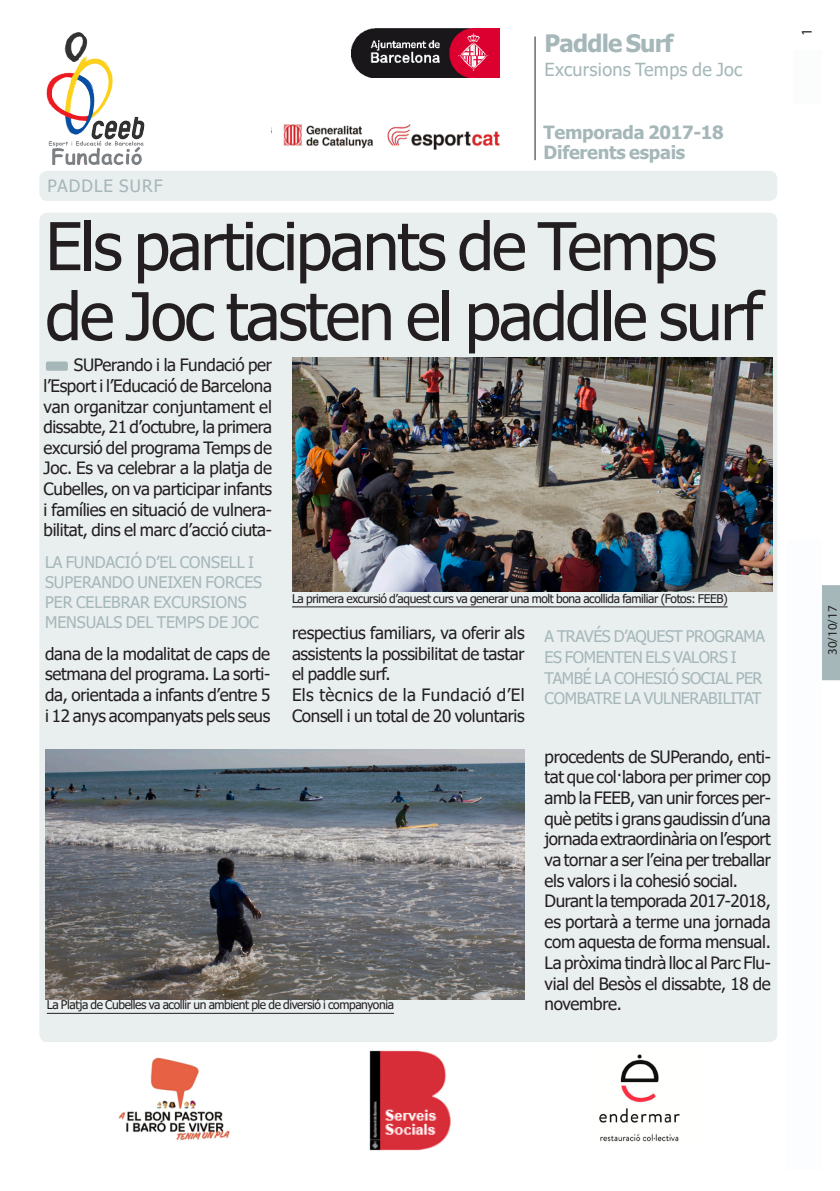
<style>
.page{position:relative;width:840px;height:1191px;background:#fff}
.page>*{position:absolute;margin:0;border:0;box-sizing:border-box;transform-origin:0 0}
.totc_TITULAR-noti-31{font:66px/70px "Tahoma";letter-spacing:-.035em;color:#231f20}
.t1{font:700 24px "Tahoma";letter-spacing:-.035em;color:#a5b7b9}
.t2{font:700 18.2px "Tahoma";letter-spacing:-.015em;color:#a5b7b9}
.t3{font:18px "Tahoma";letter-spacing:.015em;color:#a5b7b9}
.totc_TEXT_BASE{font:17px/20.6px "Tahoma";letter-spacing:-.02em;color:#231f20;text-align:justify}
.totc_EPÍGRAF{font:17px "Tahoma";letter-spacing:.065em;color:#a5b7b9}
.totc_EPÍGRAF-2{font:16px/20.6px "Tahoma";letter-spacing:-.025em;color:#a5b7b9}
.totc_EPÍGRAF-3{font:16px/20px "Tahoma";letter-spacing:-.005em;color:#a5b7b9}
.t4{font:15px "Myriad Pro";color:#231f20}
.totc_FRASE_noti-càrr{font:13px "Myriad Pro";color:#231f20}
.totc_PEU_FOTO{font:12px "Tahoma";letter-spacing:-.035em;color:#231f20}
</style>
<div class="page">
<div style="left:822px;top:585px;width:17px;height:95px;background:#a5b7b9"></div>
<div style="left:39px;top:213px;width:737px;height:829px;background:#e9eeef;border-radius:8px"></div>
<div style="left:39px;top:171px;width:737px;height:30px;background:#e9eeef;border-radius:8px"></div>
<img style="left:292px;top:357px;width:480px;height:234px">
<hr style="left:292px;top:606px;width:435px;height:1px;background:#231f20">
<hr style="left:534px;top:37px;width:1px;height:123px;background:#231f20">
<div style="left:787px;top:540px;width:34px;height:629px;background:#fbfdfe"></div>
<div style="left:793px;top:50px;width:28px;height:54px;background:#fbfdfc"></div>
<img style="left:351px;top:28px;width:148px;height:50px">
<img style="left:283px;top:124px;width:217px;height:26px">
<img style="left:46px;top:32px;width:99px;height:133px">
<div style="left:46px;top:361px;width:22px;height:10px;background:#a5b7b9;border-radius:2px"></div>
<img style="left:599px;top:1054px;width:81px;height:88px">
<img style="left:46px;top:749px;width:478px;height:250px">
<hr style="left:47px;top:1013px;width:347px;height:1px;background:#231f20">
<img style="left:369px;top:1050px;width:82px;height:100px">
<img style="left:118px;top:1057px;width:112px;height:84px">
<p class="t1" style="left:544px;top:27px;width:130px">Paddle Surf</p>
<p class="t3" style="left:544px;top:58px;width:199px">Excursions Temps de Joc</p>
<p class="totc_EPÍGRAF" style="left:47px;top:174px;width:117px">PADDLE SURF</p>
<p class="t2" style="left:543px;top:119px;width:182px">Temporada 2017-18</p>
<p class="t2" style="left:543px;top:140px;width:143px">Diferents espais</p>
<p class="totc_TITULAR-noti-31" style="left:45px;top:215px;width:718px">Els participants de Temps de Joc tasten el paddle surf</p>
<p class="totc_TEXT_BASE" style="left:44px;top:356px;width:230px;text-indent:30px">SUPerando i la Fundació per l’Esport i l’Educació de Barcelona van organitzar conjuntament el dissabte, 21 d’octubre, la primera excursió del programa Temps de Joc. Es va celebrar a la platja de Cubelles, on va participar infants i famílies en situació de vulnera&shy;bilitat, dins el marc d’acció ciuta-</p>
<p class="totc_EPÍGRAF-3" style="left:45px;top:553px;width:218px">LA FUNDACIÓ D’EL CONSELL I<br>SUPERANDO UNEIXEN FORCES<br>PER CELEBRAR EXCURSIONS<br>MENSUALS DEL TEMPS DE JOC</p>
<p class="totc_TEXT_BASE" style="left:45px;top:644px;width:226px">dana de la modalitat de caps de setmana del programa. La sorti&shy;da, orientada a infants d’entre 5 i 12 anys acompanyats pels seus</p>
<p class="totc_PEU_FOTO" style="left:292px;top:590px;width:437px">La primera excursió d’aquest curs va generar una molt bona acollida familiar (Fotos: FEEB)</p>
<p class="totc_TEXT_BASE" style="left:292px;top:623px;width:234px">respectius familiars, va oferir als assistents la possibilitat de tastar el paddle surf.</p>
<p class="totc_TEXT_BASE" style="left:292px;top:685px;width:234px">Els tècnics de la Fundació d’El<br>Consell i un total de 20 voluntaris</p>
<p class="totc_EPÍGRAF-2" style="left:544px;top:627px;width:222px">A TRAVÉS D’AQUEST PROGRAMA<br>ES FOMENTEN ELS VALORS I<br>TAMBÉ LA COHESIÓ SOCIAL PER<br>COMBATRE LA VULNERABILITAT</p>
<p class="totc_PEU_FOTO" style="left:47px;top:997px;width:348px">La Platja de Cubelles va acollir un ambient ple de diversió i companyonia</p>
<p class="totc_TEXT_BASE" style="left:544px;top:747px;width:228px">procedents de SUPerando, enti&shy;tat que col·labora per primer cop amb la FEEB, van unir forces per&shy;què petits i grans gaudissin d’una jornada extraordinària on l’esport va tornar a ser l’eina per treballar els valors i la cohesió social.</p>
<p class="totc_TEXT_BASE" style="left:544px;top:891px;width:228px">Durant la temporada 2017-2018, es portarà a terme una jornada com aquesta de forma mensual.<br>La pròxima tindrà lloc al Parc Flu&shy;vial del Besòs el dissabte, 18 de novembre.</p>
<p class="t4" style="left:797px;top:36px;width:9px;rotate:-90deg">1</p>
<p class="totc_FRASE_noti-càrr" style="left:824px;top:655px;width:51px;rotate:-90deg">30/10/17</p>
</div>
